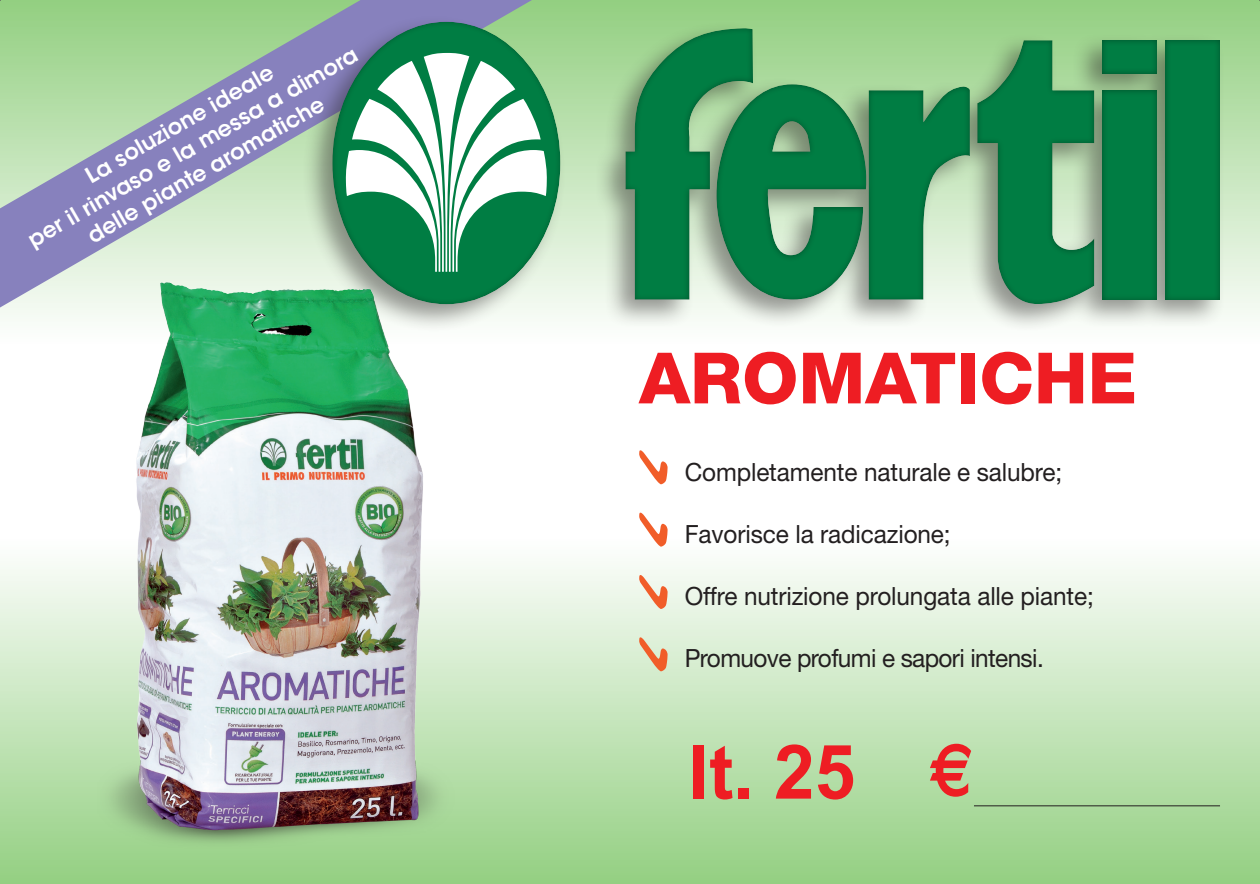
<style>
.page{position:relative;width:1260px;height:884px;background:#fff}
.page>*{position:absolute;margin:0;border:0;box-sizing:border-box;transform-origin:0 0}
.t1{font:700 75.3px "Arial";color:#ee1d23}
.t2{font:800 70.8px "Helvetica Neue LT Std";color:#ee1d23}
.t3{font:25.05px "Helvetica Neue LT Std";letter-spacing:-.005em;color:#231f20}
.t4{font:25.05px "Helvetica Neue LT Std";letter-spacing:-.025em;color:#231f20}
.t5{font:21.9px/26.2px "ITC Avant Garde MM 575 750";color:#fff;text-align:center}
.s1{font-family:"Euro Sans";font-size:75.9px}
</style>
<div class="page">
<div style="left:0;top:0;width:1259px;height:458px;background:linear-gradient(to bottom,#96d084,#fff)"></div>
<div style="left:0;top:422px;width:1259px;height:461px;background:linear-gradient(to bottom,#fff,#9ad289)"></div>
<svg style="left:0;top:0;width:533px;height:308px;background:#a2b9af"></svg>
<div style="left:301px;top:14px;width:265px;height:319px;background:#231f20;opacity:.45"></div>
<div style="left:332px;top:22px;width:229px;height:283px;background:#231f20;opacity:.4"></div>
<div style="left:594px;top:21px;width:631px;height:311px;background:#231f20;opacity:.45"></div>
<div style="left:624px;top:28px;width:595px;height:277px;background:#231f20;opacity:.4"></div>
<svg style="left:639px;top:637px;width:28px;height:34px"></svg>
<hr style="left:973px;top:805px;width:246px;height:1px;background:#231f20">
<svg style="left:639px;top:575px;width:28px;height:33px"></svg>
<svg style="left:639px;top:512px;width:28px;height:34px"></svg>
<svg style="left:639px;top:450px;width:28px;height:34px"></svg>
<img style="left:98px;top:240px;width:428px;height:643px">
<p class="t5" style="left:10px;top:206px;width:378px;rotate:-30deg">La soluzione ideale<br>per il rinvaso e la messa a dimora delle piante aromatiche</p>
<h2 class="t2" style="left:639px;top:336px;width:499px">AROMATICHE</h2>
<p class="t3" style="left:684px;top:457px;width:379px">Completamente naturale e salubre;</p>
<p class="t3" style="left:684px;top:519px;width:267px">Favorisce la radicazione;</p>
<p class="t3" style="left:684px;top:581px;width:410px">Offre nutrizione prolungata alle piante;</p>
<p class="t4" style="left:684px;top:643px;width:360px">Promuove profumi e sapori intensi.</p>
<h1 class="t1" style="left:688px;top:721px;width:286px">lt. 25 <span class="s1">e</span></h1>
</div>
